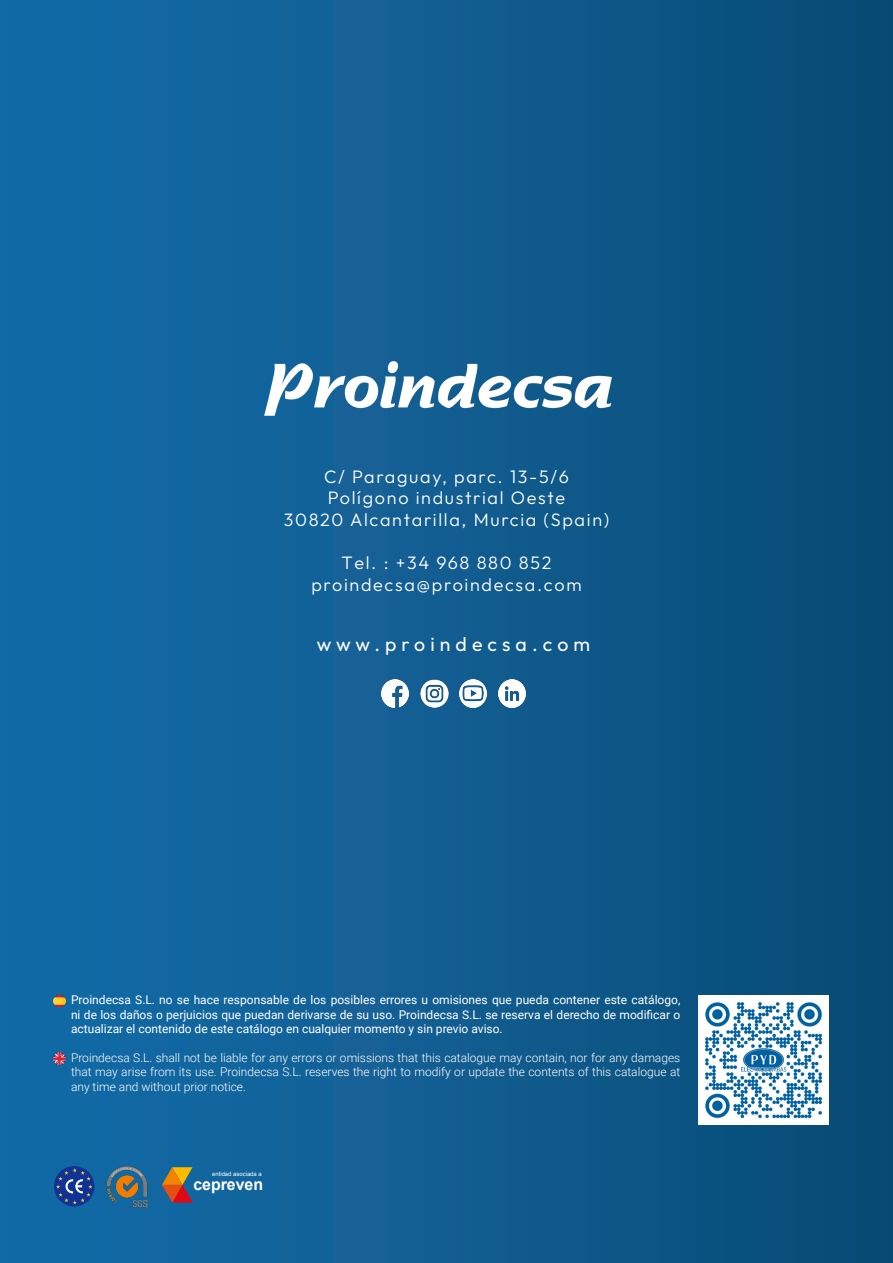
<style>
.page{position:relative;width:893px;height:1263px;background:#fff}
.page>*{position:absolute;margin:0;border:0;box-sizing:border-box;transform-origin:0 0}
.t1{font:100 19.5px "Outfit";letter-spacing:.26em;color:#fff}
.t2{font:100 18px "Outfit";letter-spacing:.095em;color:#fff}
.t3{font:700 16.05px "Arial";color:#fff}
.t4{font:12px/14.4px "Roboto";color:#fff;text-align:justify}
.t5{font:300 12px/14.4px "Roboto";color:#fff;text-align:justify}
.t6{font:6px "Arial";color:#fff}
</style>
<div class="page">
<div style="left:0;top:0;width:893px;height:1263px;background:linear-gradient(to right,#146daa,#0a4b75)"></div>
<img style="left:262px;top:359px;width:364px;height:64px">
<svg style="left:162px;top:1167px;width:31px;height:35px"></svg>
<svg style="left:54px;top:1166px;width:40px;height:40px"></svg>
<img style="left:107px;top:1166px;width:43px;height:43px">
<img style="left:698px;top:995px;width:130px;height:130px">
<img style="left:381px;top:679px;width:27px;height:28px">
<img style="left:421px;top:679px;width:27px;height:28px">
<img style="left:459px;top:679px;width:28px;height:28px">
<img style="left:498px;top:679px;width:28px;height:28px">
<svg style="left:54px;top:995px;width:12px;height:12px"></svg>
<svg style="left:54px;top:1053px;width:12px;height:11px"></svg>
<p class="t2" style="left:324px;top:466px;width:247px">C/ Paraguay, parc. 13-5/6</p>
<p class="t2" style="left:328px;top:487px;width:239px">Polígono industrial Oeste</p>
<p class="t2" style="left:284px;top:509px;width:327px">30820 Alcantarilla, Murcia (Spain)</p>
<p class="t2" style="left:341px;top:552px;width:212px">Tel. : +34 968 880 852</p>
<p class="t2" style="left:311px;top:574px;width:272px">proindecsa@proindecsa.com</p>
<p class="t1" style="left:317px;top:633px;width:275px">www.proindecsa.com</p>
<p class="t4" style="left:71px;top:992px;width:611px">Proindecsa S.L. no se hace responsable de los posibles errores u omisiones que pueda contener este catálogo, ni de los daños o perjuicios que puedan derivarse de su uso. Proindecsa S.L. se reserva el derecho de modificar o actualizar el contenido de este catálogo en cualquier momento y sin previo aviso.</p>
<p class="t5" style="left:71px;top:1050px;width:611px">Proindecsa S.L. shall not be liable for any errors or omissions that this catalogue may contain, nor for any damages that may arise from its use. Proindecsa S.L. reserves the right to modify or update the contents of this catalogue at any time and without prior notice.</p>
<p class="t6" style="left:212px;top:1170px;width:51px">entidad asociada a</p>
<p class="t3" style="left:193px;top:1173px;width:71px">cepreven</p>
</div>
